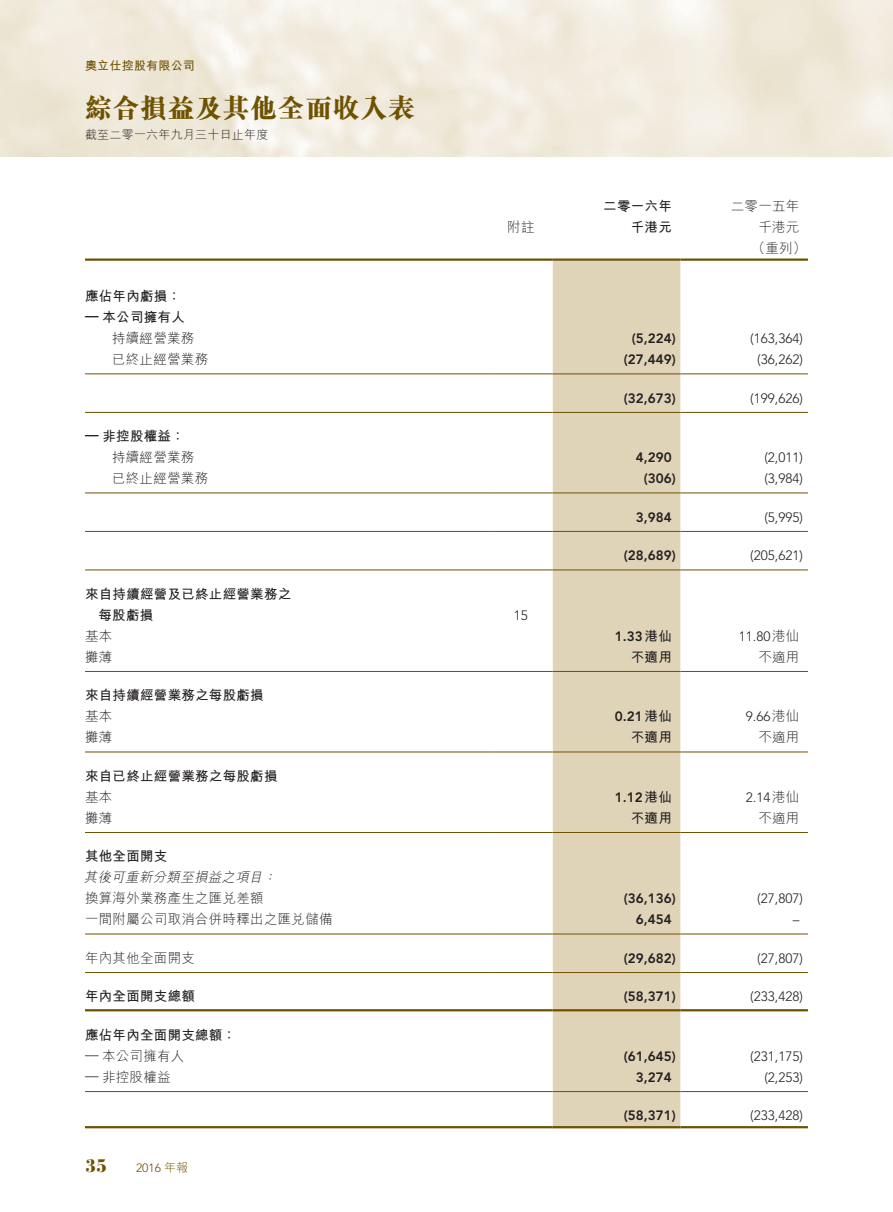
<style>
.page{position:relative;width:893px;height:1212px;background:#fff}
.page>*{position:absolute;margin:0;border:0;box-sizing:border-box;transform-origin:0 0}
.t1{font:800 27px "M Sung HK";letter-spacing:.02em;color:#6e5200}
.t2{font:900 18px "Bauer Bodoni Std";color:#6e5200}
._50_Table_txt{font:300 13.5px "Avenir LT Std";color:#231f20}
._50_Table_txt-2{font:800 13.5px "Avenir LT Std";color:#231f20}
._50_Table_txt-3{font:300 13.5px "M Hei HK";letter-spacing:.02em;color:#231f20}
._50_Table_txt-4{font:700 13.5px "M Hei HK";letter-spacing:.02em;color:#231f20}
._50_Table_txt-5{font:italic 300 13.5px "M Hei HK";color:#231f20}
.t3{font:300 12px "M Hei HK";letter-spacing:.02em;color:#231f20}
.t4{font:700 12px "M Hei HK";letter-spacing:.02em;color:#6e5200}
.t5{font:300 12px "Avenir LT Std";color:#6e5200}
.s1{font-family:"Avenir LT Std";font-weight:800}
.s2{font-family:"M Hei HK";font-weight:700}
.s3{font-family:"M Hei HK"}
.s4{font-family:"Avenir LT Std"}
</style>
<div class="page">
<div style="left:553px;top:261px;width:127px;height:865px;background:#dfd3b8"></div>
<hr style="left:85px;top:258px;width:404px;height:3px;background:#6e5200">
<hr style="left:489px;top:258px;width:64px;height:3px;background:#6e5200">
<hr style="left:553px;top:258px;width:127px;height:3px;background:#6e5200">
<hr style="left:680px;top:258px;width:128px;height:3px;background:#6e5200">
<hr style="left:85px;top:373px;width:404px;height:1px;background:#6e5200">
<hr style="left:489px;top:373px;width:64px;height:1px;background:#6e5200">
<hr style="left:553px;top:373px;width:127px;height:1px;background:#6e5200">
<hr style="left:680px;top:373px;width:128px;height:1px;background:#6e5200">
<hr style="left:85px;top:412px;width:404px;height:1px;background:#6e5200">
<hr style="left:489px;top:412px;width:64px;height:1px;background:#6e5200">
<hr style="left:553px;top:412px;width:127px;height:1px;background:#6e5200">
<hr style="left:680px;top:412px;width:128px;height:1px;background:#6e5200">
<hr style="left:85px;top:492px;width:404px;height:1px;background:#6e5200">
<hr style="left:489px;top:492px;width:64px;height:1px;background:#6e5200">
<hr style="left:553px;top:492px;width:127px;height:1px;background:#6e5200">
<hr style="left:680px;top:492px;width:128px;height:1px;background:#6e5200">
<hr style="left:85px;top:531px;width:404px;height:1px;background:#6e5200">
<hr style="left:489px;top:531px;width:64px;height:1px;background:#6e5200">
<hr style="left:553px;top:531px;width:127px;height:1px;background:#6e5200">
<hr style="left:680px;top:531px;width:128px;height:1px;background:#6e5200">
<hr style="left:85px;top:569px;width:404px;height:1px;background:#6e5200">
<hr style="left:489px;top:569px;width:64px;height:1px;background:#6e5200">
<hr style="left:553px;top:569px;width:127px;height:1px;background:#6e5200">
<hr style="left:680px;top:569px;width:128px;height:1px;background:#6e5200">
<hr style="left:85px;top:671px;width:404px;height:1px;background:#6e5200">
<hr style="left:489px;top:671px;width:64px;height:1px;background:#6e5200">
<hr style="left:553px;top:671px;width:127px;height:1px;background:#6e5200">
<hr style="left:680px;top:671px;width:128px;height:1px;background:#6e5200">
<hr style="left:85px;top:751px;width:404px;height:1px;background:#6e5200">
<hr style="left:489px;top:751px;width:64px;height:1px;background:#6e5200">
<hr style="left:553px;top:751px;width:127px;height:1px;background:#6e5200">
<hr style="left:680px;top:751px;width:128px;height:1px;background:#6e5200">
<hr style="left:85px;top:832px;width:404px;height:1px;background:#6e5200">
<hr style="left:489px;top:832px;width:64px;height:1px;background:#6e5200">
<hr style="left:553px;top:832px;width:127px;height:1px;background:#6e5200">
<hr style="left:680px;top:832px;width:128px;height:1px;background:#6e5200">
<hr style="left:85px;top:934px;width:404px;height:1px;background:#6e5200">
<hr style="left:489px;top:934px;width:64px;height:1px;background:#6e5200">
<hr style="left:553px;top:934px;width:127px;height:1px;background:#6e5200">
<hr style="left:680px;top:934px;width:128px;height:1px;background:#6e5200">
<hr style="left:85px;top:972px;width:404px;height:1px;background:#6e5200">
<hr style="left:489px;top:972px;width:64px;height:1px;background:#6e5200">
<hr style="left:553px;top:972px;width:127px;height:1px;background:#6e5200">
<hr style="left:680px;top:972px;width:128px;height:1px;background:#6e5200">
<hr style="left:85px;top:1009px;width:404px;height:2px;background:#6e5200">
<hr style="left:489px;top:1009px;width:64px;height:2px;background:#6e5200">
<hr style="left:553px;top:1009px;width:127px;height:2px;background:#6e5200">
<hr style="left:680px;top:1009px;width:128px;height:2px;background:#6e5200">
<hr style="left:85px;top:1091px;width:404px;height:1px;background:#6e5200">
<hr style="left:489px;top:1091px;width:64px;height:1px;background:#6e5200">
<hr style="left:553px;top:1091px;width:127px;height:1px;background:#6e5200">
<hr style="left:680px;top:1091px;width:128px;height:1px;background:#6e5200">
<hr style="left:85px;top:1126px;width:404px;height:2px;background:#6e5200">
<hr style="left:489px;top:1126px;width:64px;height:2px;background:#6e5200">
<hr style="left:553px;top:1126px;width:127px;height:2px;background:#6e5200">
<hr style="left:680px;top:1126px;width:128px;height:2px;background:#6e5200">
<p class="t4" style="left:85px;top:57px;width:111px">奧立仕控股有限公司</p>
<p class="t1" style="left:85px;top:94px;width:331px">綜合損益及其他全面收入表</p>
<p class="t3" style="left:85px;top:129px;width:185px">截至二零一六年九月三十日止年度</p>
<p class="_50_Table_txt-4" style="left:603px;top:196px;width:70px">二零一六年</p>
<p class="_50_Table_txt-3" style="left:731px;top:199px;width:70px">二零一五年</p>
<p class="_50_Table_txt-3" style="left:507px;top:220px;width:29px">附註</p>
<p class="_50_Table_txt-4" style="left:631px;top:217px;width:43px">千港元</p>
<p class="_50_Table_txt-3" style="left:758px;top:220px;width:43px">千港元</p>
<p class="_50_Table_txt-3" style="left:752px;top:241px;width:56px">（重列）</p>
<p class="_50_Table_txt-4" style="left:85px;top:286px;width:97px">應佔年內虧損：</p>
<p class="_50_Table_txt-4" style="left:85px;top:307px;width:101px"><span class="s1">—</span> 本公司擁有人</p>
<p class="_50_Table_txt-3" style="left:112px;top:331px;width:84px">持續經營業務</p>
<p class="_50_Table_txt-2" style="left:632px;top:330px;width:45px">(5,224)</p>
<p class="_50_Table_txt" style="left:750px;top:330px;width:54px">(163,364)</p>
<p class="_50_Table_txt-3" style="left:112px;top:352px;width:98px">已終止經營業務</p>
<p class="_50_Table_txt-2" style="left:624px;top:351px;width:53px">(27,449)</p>
<p class="_50_Table_txt" style="left:757px;top:351px;width:47px">(36,262)</p>
<p class="_50_Table_txt-2" style="left:624px;top:390px;width:53px">(32,673)</p>
<p class="_50_Table_txt" style="left:750px;top:390px;width:54px">(199,626)</p>
<p class="_50_Table_txt-4" style="left:85px;top:426px;width:101px"><span class="s1">—</span> 非控股權益：</p>
<p class="_50_Table_txt-3" style="left:112px;top:450px;width:84px">持續經營業務</p>
<p class="_50_Table_txt-2" style="left:636px;top:449px;width:37px">4,290</p>
<p class="_50_Table_txt" style="left:764px;top:449px;width:40px">(2,011)</p>
<p class="_50_Table_txt-3" style="left:112px;top:471px;width:98px">已終止經營業務</p>
<p class="_50_Table_txt-2" style="left:644px;top:470px;width:33px">(306)</p>
<p class="_50_Table_txt" style="left:764px;top:470px;width:40px">(3,984)</p>
<p class="_50_Table_txt-2" style="left:636px;top:509px;width:37px">3,984</p>
<p class="_50_Table_txt" style="left:764px;top:509px;width:40px">(5,995)</p>
<p class="_50_Table_txt-2" style="left:624px;top:547px;width:53px">(28,689)</p>
<p class="_50_Table_txt" style="left:750px;top:547px;width:54px">(205,621)</p>
<p class="_50_Table_txt-4" style="left:85px;top:584px;width:208px">來自持續經營及已終止經營業務之</p>
<p class="_50_Table_txt-4" style="left:99px;top:605px;width:56px">每股虧損</p>
<p class="_50_Table_txt" style="left:514px;top:607px;width:16px">15</p>
<p class="_50_Table_txt-3" style="left:85px;top:629px;width:29px">基本</p>
<p class="_50_Table_txt-2" style="left:615px;top:628px;width:58px">1.33<span class="s2">港仙</span></p>
<p class="_50_Table_txt" style="left:739px;top:628px;width:62px">11.80<span class="s3">港仙</span></p>
<p class="_50_Table_txt-3" style="left:85px;top:650px;width:29px">攤薄</p>
<p class="_50_Table_txt-4" style="left:631px;top:647px;width:43px">不適用</p>
<p class="_50_Table_txt-3" style="left:758px;top:650px;width:43px">不適用</p>
<p class="_50_Table_txt-4" style="left:85px;top:685px;width:180px">來自持續經營業務之每股虧損</p>
<p class="_50_Table_txt-3" style="left:85px;top:709px;width:29px">基本</p>
<p class="_50_Table_txt-2" style="left:615px;top:708px;width:58px">0.21<span class="s2">港仙</span></p>
<p class="_50_Table_txt" style="left:746px;top:708px;width:55px">9.66<span class="s3">港仙</span></p>
<p class="_50_Table_txt-3" style="left:85px;top:730px;width:29px">攤薄</p>
<p class="_50_Table_txt-4" style="left:631px;top:727px;width:43px">不適用</p>
<p class="_50_Table_txt-3" style="left:758px;top:730px;width:43px">不適用</p>
<p class="_50_Table_txt-4" style="left:85px;top:766px;width:194px">來自已終止經營業務之每股虧損</p>
<p class="_50_Table_txt-3" style="left:85px;top:790px;width:29px">基本</p>
<p class="_50_Table_txt-2" style="left:615px;top:789px;width:58px">1.12<span class="s2">港仙</span></p>
<p class="_50_Table_txt" style="left:746px;top:789px;width:55px">2.14<span class="s3">港仙</span></p>
<p class="_50_Table_txt-3" style="left:85px;top:811px;width:29px">攤薄</p>
<p class="_50_Table_txt-4" style="left:631px;top:808px;width:43px">不適用</p>
<p class="_50_Table_txt-3" style="left:758px;top:811px;width:43px">不適用</p>
<p class="_50_Table_txt-4" style="left:85px;top:846px;width:84px">其他全面開支</p>
<p class="_50_Table_txt-5" style="left:84px;top:870px;width:197px">其後可重新分類至損益之項目：</p>
<p class="_50_Table_txt-3" style="left:85px;top:891px;width:180px">換算海外業務產生之匯兌差額</p>
<p class="_50_Table_txt-2" style="left:624px;top:890px;width:53px">(36,136)</p>
<p class="_50_Table_txt" style="left:757px;top:890px;width:47px">(27,807)</p>
<p class="_50_Table_txt-3" style="left:85px;top:912px;width:249px">一間附屬公司取消合併時釋出之匯兌儲備</p>
<p class="_50_Table_txt-2" style="left:636px;top:911px;width:37px">6,454</p>
<p class="_50_Table_txt" style="left:793px;top:911px;width:8px">–</p>
<p class="_50_Table_txt-3" style="left:85px;top:951px;width:111px">年內其他全面開支</p>
<p class="_50_Table_txt-2" style="left:624px;top:950px;width:53px">(29,682)</p>
<p class="_50_Table_txt" style="left:757px;top:950px;width:47px">(27,807)</p>
<p class="_50_Table_txt-4" style="left:85px;top:986px;width:111px">年內全面開支總額</p>
<p class="_50_Table_txt-2" style="left:624px;top:988px;width:53px">(58,371)</p>
<p class="_50_Table_txt" style="left:750px;top:988px;width:54px">(233,428)</p>
<p class="_50_Table_txt-4" style="left:85px;top:1025px;width:152px">應佔年內全面開支總額：</p>
<p class="_50_Table_txt-3" style="left:85px;top:1049px;width:101px"><span class="s4">—</span> 本公司擁有人</p>
<p class="_50_Table_txt-2" style="left:624px;top:1048px;width:53px">(61,645)</p>
<p class="_50_Table_txt" style="left:750px;top:1048px;width:54px">(231,175)</p>
<p class="_50_Table_txt-3" style="left:85px;top:1070px;width:87px"><span class="s4">—</span> 非控股權益</p>
<p class="_50_Table_txt-2" style="left:636px;top:1069px;width:37px">3,274</p>
<p class="_50_Table_txt" style="left:764px;top:1069px;width:40px">(2,253)</p>
<p class="_50_Table_txt-2" style="left:624px;top:1107px;width:53px">(58,371)</p>
<p class="_50_Table_txt" style="left:750px;top:1107px;width:54px">(233,428)</p>
<p class="t2" style="left:85px;top:1154px;width:24px">35</p>
<p class="t5" style="left:136px;top:1161px;width:53px">2016 <span class="s3">年報</span></p>
</div>
